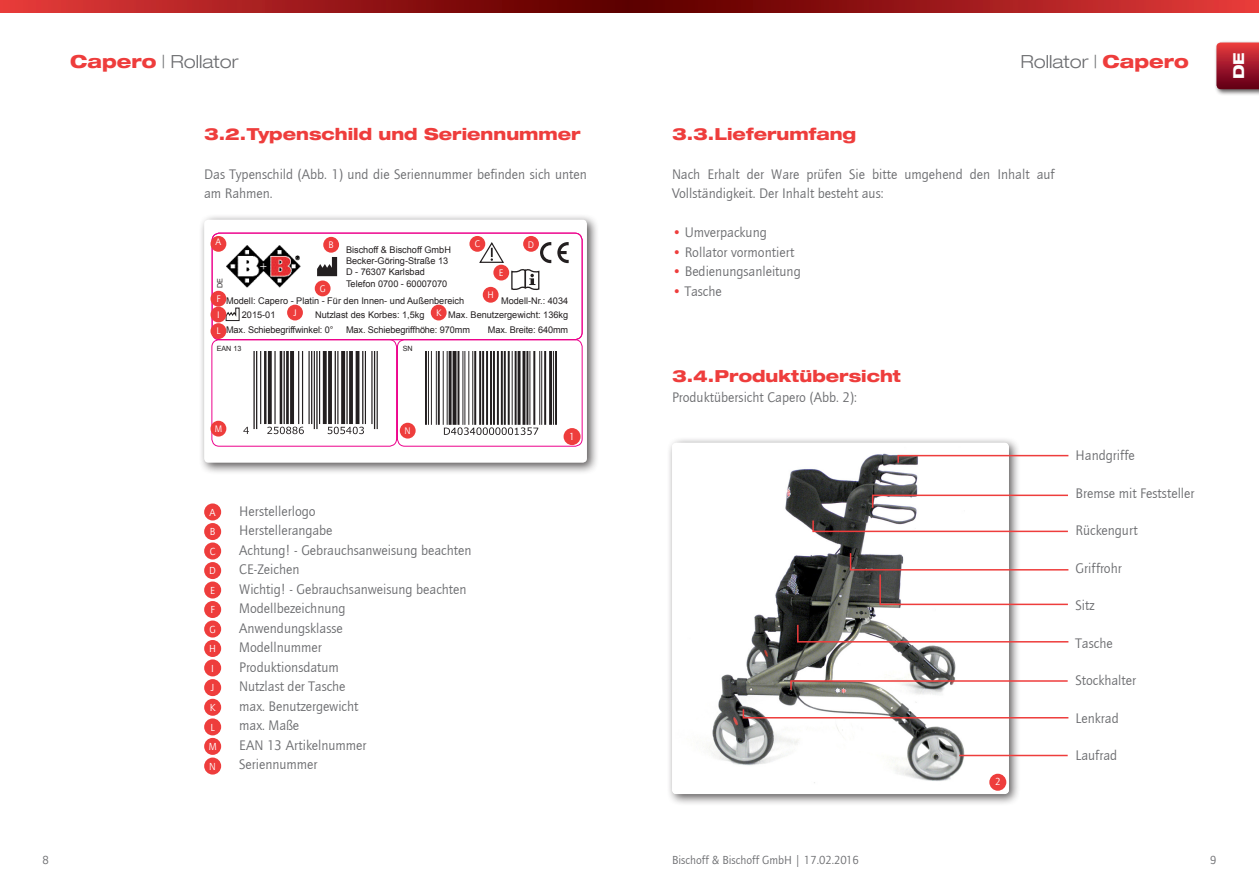
<style>
.page{position:relative;width:1259px;height:893px;background:#fff}
.page>*{position:absolute;margin:0;border:0;box-sizing:border-box;transform-origin:0 0}
.t1{font:300 18px "Helve Neu Lig Ext";color:#6c6d70}
.t2{font:800 16.5px "Helve Neu Hea Ext";color:#ee3d3c}
.t3{font:800 15px "Helve Neu Hea Ext";color:#fff}
.t4{font:14.25px/19.5px "Quay Sans";color:#6c6d70}
.t5{font:12px "Quay Sans";color:#6c6d70}
.t6{font:10.5px/19.5px "Quay Sans";color:#fff}
.t7{font:9.75px/15.8px "Quay Sans";color:#fff}
.t8{font:9.15px/11.2px "Arial";color:#231f20}
.t9{font:7.2px "Arial";color:#231f20}
.s1{font-family:"Helve Neu Hea Ext";font-weight:800;color:#ee3d3c}
.s2{color:#ee3d3c}
</style>
<div class="page">
<svg style="left:0;top:0;width:629px;height:12px;background:#9e1a1a"></svg>
<svg style="left:629px;top:0;width:630px;height:12px;background:#9e1a1a"></svg>
<div style="left:1213px;top:40px;width:46px;height:56px;background:#231f20;opacity:.75"></div>
<svg style="left:1216px;top:43px;width:43px;height:46px;background:#a31c2c"></svg>
<div style="left:204px;top:503px;width:17px;height:17px;background:#ee3d3c;border-radius:50%"></div>
<div style="left:204px;top:523px;width:17px;height:17px;background:#ee3d3c;border-radius:50%"></div>
<div style="left:204px;top:542px;width:17px;height:17px;background:#ee3d3c;border-radius:50%"></div>
<div style="left:204px;top:562px;width:17px;height:17px;background:#ee3d3c;border-radius:50%"></div>
<div style="left:204px;top:581px;width:17px;height:17px;background:#ee3d3c;border-radius:50%"></div>
<div style="left:204px;top:601px;width:17px;height:17px;background:#ee3d3c;border-radius:50%"></div>
<div style="left:204px;top:620px;width:17px;height:17px;background:#ee3d3c;border-radius:50%"></div>
<div style="left:204px;top:640px;width:17px;height:17px;background:#ee3d3c;border-radius:50%"></div>
<div style="left:204px;top:659px;width:17px;height:17px;background:#ee3d3c;border-radius:50%"></div>
<div style="left:204px;top:679px;width:17px;height:17px;background:#ee3d3c;border-radius:50%"></div>
<div style="left:198px;top:213px;width:401px;height:262px;background:#231f20;opacity:.75"></div>
<div style="left:204px;top:220px;width:383px;height:243px;background:#fff;border-radius:4px"></div>
<img style="left:226px;top:246px;width:74px;height:41px">
<svg style="left:317px;top:257px;width:20px;height:19px"></svg>
<svg style="left:225px;top:307px;width:15px;height:14px"></svg>
<div style="left:397px;top:339px;width:185px;height:107px;border:1px solid #ed028c;border-radius:7px"></div>
<div style="left:211px;top:339px;width:186px;height:107px;border:1px solid #ed028c;border-radius:7px"></div>
<div style="left:212px;top:233px;width:370px;height:107px;border:1px solid #ed028c;border-radius:7px"></div>
<svg style="left:540px;top:242px;width:11px;height:21px"></svg>
<svg style="left:557px;top:242px;width:11px;height:21px"></svg>
<svg style="left:479px;top:242px;width:25px;height:21px"></svg>
<svg style="left:511px;top:269px;width:29px;height:21px"></svg>
<img style="left:425px;top:351px;width:132px;height:84px">
<img style="left:243px;top:351px;width:135px;height:84px">
<div style="left:210px;top:236px;width:16px;height:16px;background:#ee3d3c;border-radius:50%"></div>
<div style="left:323px;top:237px;width:16px;height:16px;background:#ee3d3c;border-radius:50%"></div>
<div style="left:469px;top:236px;width:16px;height:16px;background:#ee3d3c;border-radius:50%"></div>
<div style="left:210px;top:291px;width:16px;height:16px;background:#ee3d3c;border-radius:50%"></div>
<div style="left:210px;top:307px;width:16px;height:15px;background:#ee3d3c;border-radius:50%"></div>
<div style="left:287px;top:305px;width:16px;height:15px;background:#ee3d3c;border-radius:50%"></div>
<div style="left:315px;top:280px;width:15px;height:16px;background:#ee3d3c;border-radius:50%"></div>
<div style="left:563px;top:428px;width:17px;height:17px;background:#ee3d3c;border-radius:50%"></div>
<div style="left:493px;top:265px;width:16px;height:15px;background:#ee3d3c;border-radius:50%"></div>
<div style="left:204px;top:699px;width:17px;height:17px;background:#ee3d3c;border-radius:50%"></div>
<div style="left:666px;top:437px;width:355px;height:369px;background:#231f20;opacity:.75"></div>
<img style="left:672px;top:443px;width:337px;height:351px">
<div style="left:989px;top:774px;width:17px;height:17px;background:#ee3d3c;border-radius:50%"></div>
<svg style="left:871px;top:494px;width:197px;height:15px"></svg>
<svg style="left:811px;top:519px;width:257px;height:14px"></svg>
<svg style="left:849px;top:552px;width:220px;height:54px"></svg>
<svg style="left:896px;top:454px;width:173px;height:10px"></svg>
<svg style="left:789px;top:679px;width:279px;height:12px"></svg>
<svg style="left:796px;top:623px;width:273px;height:20px"></svg>
<svg style="left:742px;top:708px;width:327px;height:11px"></svg>
<hr style="left:959px;top:755px;width:108px;height:1px;background:#ee3d3c">
<div style="left:431px;top:305px;width:15px;height:15px;background:#ee3d3c;border-radius:50%"></div>
<div style="left:210px;top:323px;width:16px;height:16px;background:#ee3d3c;border-radius:50%"></div>
<div style="left:210px;top:421px;width:16px;height:16px;background:#ee3d3c;border-radius:50%"></div>
<div style="left:400px;top:423px;width:16px;height:16px;background:#ee3d3c;border-radius:50%"></div>
<div style="left:204px;top:718px;width:17px;height:17px;background:#ee3d3c;border-radius:50%"></div>
<div style="left:204px;top:738px;width:17px;height:17px;background:#ee3d3c;border-radius:50%"></div>
<div style="left:204px;top:757px;width:17px;height:17px;background:#ee3d3c;border-radius:50%"></div>
<div style="left:523px;top:236px;width:16px;height:16px;background:#ee3d3c;border-radius:50%"></div>
<div style="left:483px;top:287px;width:15px;height:16px;background:#ee3d3c;border-radius:50%"></div>
<p class="t1" style="left:70px;top:50px;width:170px"><span class="s1">Capero</span> | Rollator</p>
<p class="t1" style="left:1020px;top:50px;width:170px">Rollator | <span class="s1">Capero</span></p>
<p class="t2" style="left:204px;top:123px;width:378px">3.2.Typenschild und Seriennummer</p>
<p class="t4" style="left:204px;top:164px;width:384px">Das Typenschild (Abb. 1) und die Seriennummer befinden sich unten am Rahmen.</p>
<p class="t7" style="left:216px;top:234px;width:7px">A</p>
<p class="t7" style="left:328px;top:237px;width:7px">B</p>
<p class="t7" style="left:475px;top:236px;width:7px">C</p>
<p class="t8" style="left:346px;top:244px;width:106px">Bischoff &amp; Bischoff GmbH<br>Becker-Göring-Straße 13<br>D - 76307 Karlsbad</p>
<p class="t7" style="left:499px;top:265px;width:6px">E</p>
<p class="t7" style="left:528px;top:237px;width:8px">D</p>
<p class="t9" style="left:215px;top:288px;width:12px;rotate:-90deg">DE</p>
<p class="t8" style="left:346px;top:278px;width:103px">Telefon 0700 - 60007070</p>
<p class="t7" style="left:320px;top:281px;width:7px">G</p>
<p class="t7" style="left:487px;top:287px;width:8px">H</p>
<p class="t7" style="left:216px;top:291px;width:6px">F<br>I</p>
<p class="t8" style="left:242px;top:294px;width:224px;line-height:14px;text-indent:-16px">Modell: Capero - Platin - Für den Innen- und Außenbereich<br>2015-01</p>
<p class="t8" style="left:501px;top:295px;width:69px">Modell-Nr.: 4034</p>
<p class="t7" style="left:293px;top:305px;width:5px">J</p>
<p class="t7" style="left:436px;top:305px;width:7px">K</p>
<p class="t8" style="left:315px;top:309px;width:111px">Nutzlast des Korbes: 1,5kg</p>
<p class="t8" style="left:448px;top:309px;width:122px">Max. Benutzergewicht: 136kg</p>
<p class="t8" style="left:226px;top:324px;width:109px">Max. Schiebegriffwinkel: 0°</p>
<p class="t8" style="left:346px;top:324px;width:125px">Max. Schiebegriffhöhe: 970mm</p>
<p class="t8" style="left:488px;top:324px;width:82px">Max. Breite: 640mm</p>
<p class="t7" style="left:216px;top:324px;width:5px">L</p>
<p class="t9" style="left:217px;top:344px;width:26px">EAN 13</p>
<p class="t9" style="left:403px;top:344px;width:11px">SN</p>
<p class="t7" style="left:215px;top:421px;width:9px">M</p>
<p class="t7" style="left:404px;top:423px;width:8px">N</p>
<p class="t6" style="left:209px;top:503px;width:8px">A<br>B<br>C<br>D<br>E<br>F<br>G<br>H<br>I<br>J</p>
<p class="t6" style="left:210px;top:698px;width:7px">K</p>
<p class="t6" style="left:209px;top:717px;width:9px">L<br>M<br>N</p>
<p class="t4" style="left:239px;top:501px;width:234px">Herstellerlogo<br>Herstellerangabe<br>Achtung! - Gebrauchsanweisung beachten<br>CE-Zeichen<br>Wichtig! - Gebrauchsanweisung beachten<br>Modellbezeichnung<br>Anwendungsklasse<br>Modellnummer<br>Produktionsdatum<br>Nutzlast der Tasche<br>max. Benutzergewicht<br>max. Maße<br>EAN 13 Artikelnummer<br>Seriennummer</p>
<p class="t6" style="left:569px;top:427px;width:7px">1</p>
<p class="t2" style="left:672px;top:123px;width:186px">3.3.Lieferumfang</p>
<p class="t4" style="left:672px;top:164px;width:384px">Nach Erhalt der Ware prüfen Sie bitte umgehend den Inhalt auf<br>Vollständigkeit. Der Inhalt besteht aus:</p>
<p class="t4" style="left:672px;top:223px;width:96px"><span class="s2">•</span> Umverpackung</p>
<p class="t4" style="left:672px;top:242px;width:124px"><span class="s2">•</span> Rollator vormontiert</p>
<p class="t4" style="left:672px;top:262px;width:130px"><span class="s2">•</span> Bedienungsanleitung</p>
<p class="t4" style="left:672px;top:281px;width:51px"><span class="s2">•</span> Tasche</p>
<p class="t2" style="left:672px;top:366px;width:231px">3.4.Produktübersicht</p>
<p class="t4" style="left:672px;top:387px;width:186px">Produktübersicht Capero (Abb. 2):</p>
<p class="t6" style="left:995px;top:772px;width:7px">2</p>
<p class="t4" style="left:1075px;top:446px;width:61px">Handgriffe</p>
<p class="t4" style="left:1075px;top:484px;width:120px">Bremse mit Feststeller</p>
<p class="t4" style="left:1075px;top:521px;width:64px">Rückengurt</p>
<p class="t4" style="left:1075px;top:559px;width:48px">Griffrohr</p>
<p class="t4" style="left:1075px;top:596px;width:20px">Sitz</p>
<p class="t4" style="left:1075px;top:634px;width:39px">Tasche</p>
<p class="t4" style="left:1075px;top:671px;width:62px">Stockhalter</p>
<p class="t4" style="left:1075px;top:709px;width:45px">Lenkrad</p>
<p class="t4" style="left:1075px;top:746px;width:43px">Laufrad</p>
<p class="t3" style="left:1229px;top:79px;width:28px;rotate:-90deg">DE</p>
<p class="t5" style="left:672px;top:853px;width:188px">Bischoff &amp; Bischoff GmbH | 17.02.2016</p>
<p class="t5" style="left:43px;top:853px;width:8px">8</p>
<p class="t5" style="left:1210px;top:853px;width:8px">9</p>
</div>
